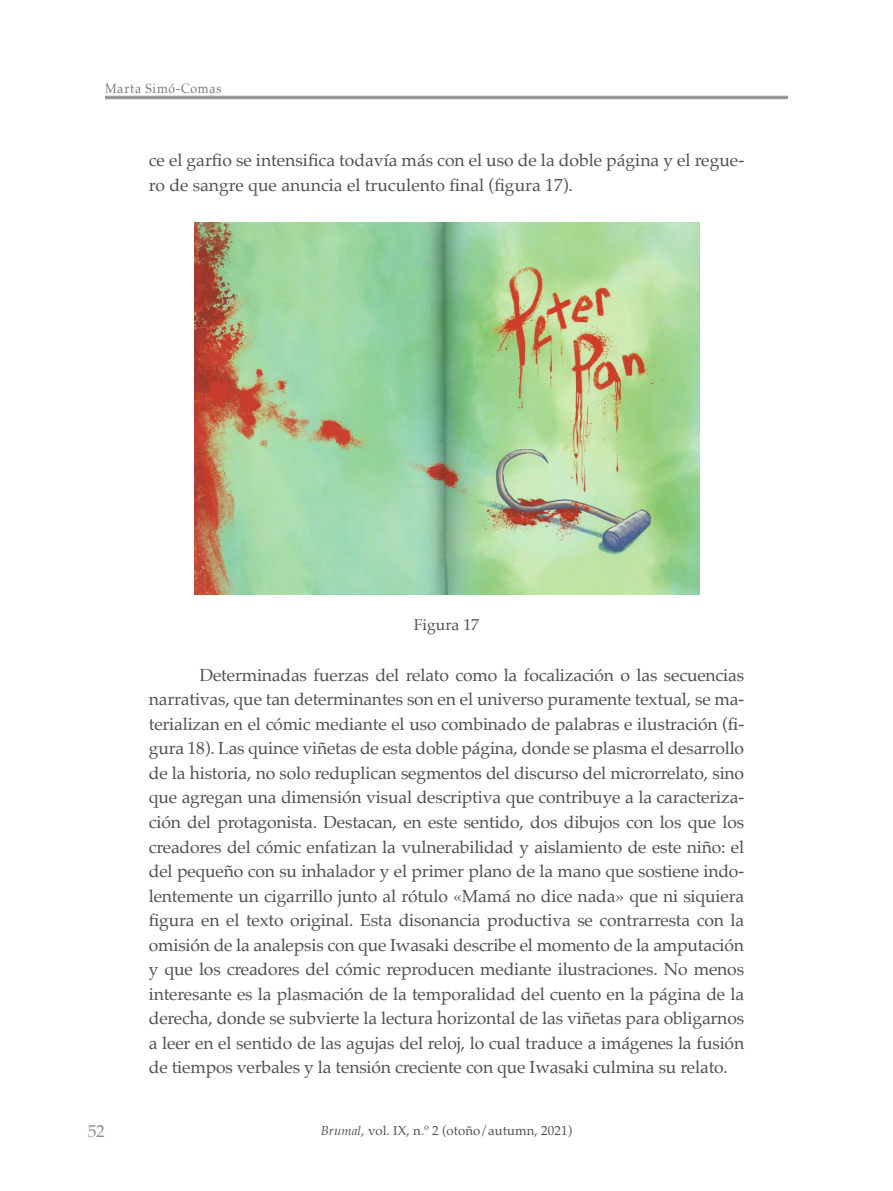
<style>
.page{position:relative;width:893px;height:1191px;background:#fff}
.page>*{position:absolute;margin:0;border:0;box-sizing:border-box;transform-origin:0 0}
.txt_gral_español{font:17.5px/24.5px "Palatino";color:#505052}
.t1{font:17.5px "Palatino";color:#8b8d90}
.t2{font:15.75px "Palatino";color:#505052}
.t3{font:13.47px "Palatino";letter-spacing:.065em;color:#76787b;scale:.91 1}
.t4{font:13.12px "Palatino";letter-spacing:.005em;color:#505052}
.s1{font-style:italic}
</style>
<div class="page">
<hr style="left:105px;top:96px;width:683px;height:1px;background:#848689">
<hr style="left:105px;top:97px;width:683px;height:1px;background:#848689">
<hr style="left:105px;top:98px;width:683px;height:1px;background:#848689">
<img style="left:194px;top:222px;width:505px;height:372px">
<p class="t3" style="left:105px;top:77px;width:130px">Marta Simó-Comas</p>
<p class="txt_gral_español" style="left:149px;top:148px;width:597px">ce el garfio se intensifica todavía más con el uso de la doble página y el regue&shy;ro de sangre que anuncia el truculento final (figura 17).</p>
<p class="t2" style="left:414px;top:612px;width:67px">Figura 17</p>
<p class="txt_gral_español" style="left:149px;top:662px;width:597px;text-align:justify;text-indent:51px">Determinadas fuerzas del relato como la focalización o las secuencias narrativas, que tan determinantes son en el universo puramente textual, se ma&shy;terializan en el cómic mediante el uso combinado de palabras e ilustración (fi&shy;gura 18). Las quince viñetas de esta doble página, donde se plasma el desarrollo de la historia, no solo reduplican segmentos del discurso del microrrelato, sino que agregan una dimensión visual descriptiva que contribuye a la caracteriza&shy;ción del protagonista. Destacan, en este sentido, dos dibujos con los que los creadores del cómic enfatizan la vulnerabilidad y aislamiento de este niño: el del pequeño con su inhalador y el primer plano de la mano que sostiene indo&shy;lentemente un cigarrillo junto al rótulo «Mamá no dice nada» que ni siquiera figura en el texto original. Esta disonancia productiva se contrarresta con la omisión de la analepsis con que Iwasaki describe el momento de la amputación y que los creadores del cómic reproducen mediante ilustraciones. No menos interesante es la plasmación de la temporalidad del cuento en la página de la derecha, donde se subvierte la lectura horizontal de las viñetas para obligarnos a leer en el sentido de las agujas del reloj, lo cual traduce a imágenes la fusión de tiempos verbales y la tensión creciente con que Iwasaki culmina su relato.</p>
<p class="t1" style="left:88px;top:1116px;width:19px">52</p>
<p class="t4" style="left:321px;top:1119px;width:253px"><span class="s1">Brumal</span>, vol. IX, n.º 2 (otoño/autumn, 2021)</p>
</div>
